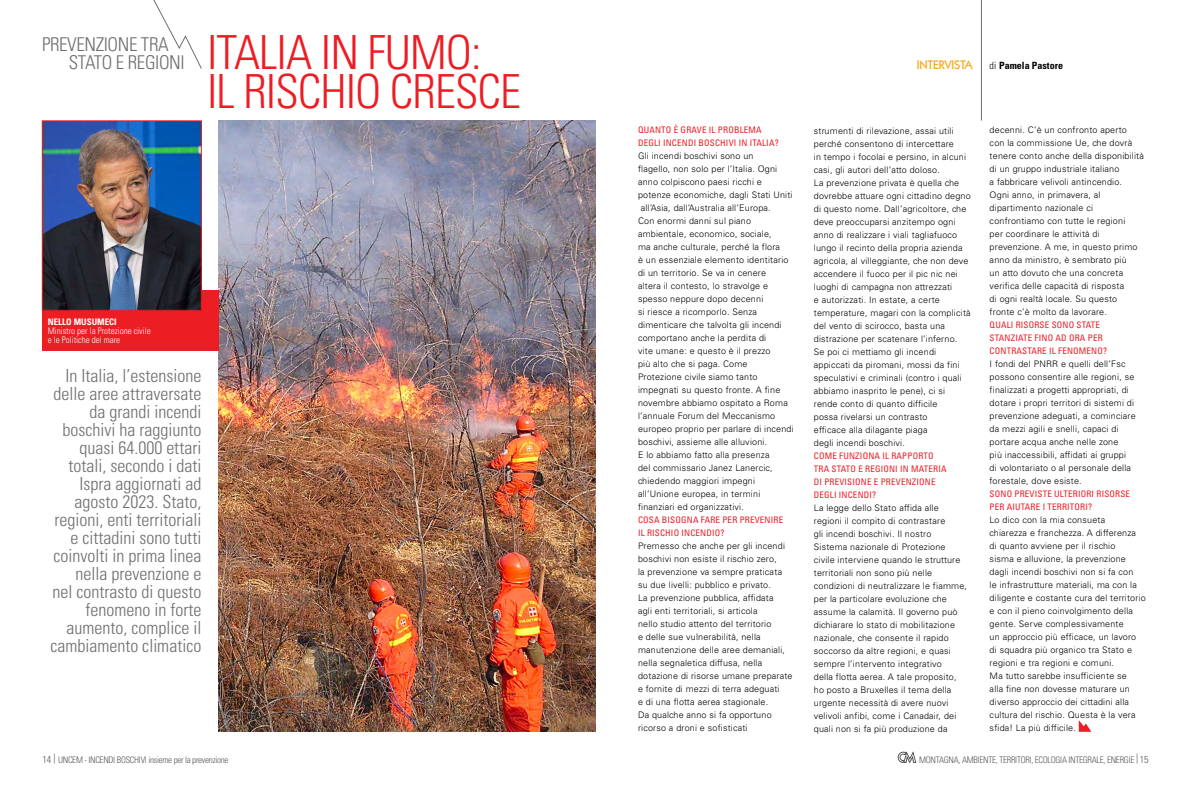
<style>
.page{position:relative;width:1191px;height:794px;background:#fff}
.page>*{position:absolute;margin:0;border:0;box-sizing:border-box;transform-origin:0 0}
.t1{font:300 condensed 47px/39px "Univers";letter-spacing:-.02em;color:#ed1d24}
.t2{font:300 condensed 19px/18px "Univers";letter-spacing:-.02em;color:#6d6e71}
.t3{font:300 condensed 18px/18px "Univers";color:#6d6e71;text-align:right}
.t4{font:500 12.5px "Kabel IT Cby BT";color:#faa61a}
.t5{font:700 condensed 10px "Univers";color:#000}
.t6{font:300 9px/13px "Univers";letter-spacing:.02em;color:#000}
.t7{font:condensed 9px/13px "Univers";letter-spacing:.02em;color:#ed1d24}
.t8{font:300 condensed 9px "Univers";letter-spacing:-.03em;color:#58595b}
.t9{font:300 condensed 9px/9px "Univers";color:#fff}
.t10{font:700 condensed 9px "Univers";color:#fff}
.s1{font-weight:300}
.s2{font-size:10px}
</style>
<div class="page">
<svg style="left:897px;top:751px;width:19px;height:12px"></svg>
<img style="left:218px;top:121px;width:377px;height:611px">
<div style="left:42px;top:290px;width:176px;height:60px;background:#ed1d24"></div>
<img style="left:42px;top:120px;width:160px;height:191px">
<svg style="left:1078px;top:720px;width:13px;height:12px"></svg>
<hr style="left:981px;top:0;width:1px;height:121px;background:#6d6e71">
<svg style="left:153px;top:0;width:49px;height:69px"></svg>
<h2 class="t2" style="left:69px;top:35px;width:117px;text-indent:-27px">PREVENZIONE TRA<br>STATO E REGIONI</h2>
<h1 class="t1" style="left:207px;top:32px;width:315px">ITALIA IN FUMO:<br>IL RISCHIO CRESCE</h1>
<p class="t10" style="left:48px;top:316px;width:70px">NELLO MUSUMECI</p>
<p class="t9" style="left:48px;top:326px;width:104px">Ministro per la Protezione civile e le Politiche del mare</p>
<p class="t3" style="left:50px;top:366px;width:152px">In Italia, l’estensione delle aree attraversate da grandi incendi boschivi ha raggiunto quasi 64.000 ettari totali, secondo i dati<br>Ispra aggiornati ad agosto 2023. Stato, regioni, enti territoriali e cittadini sono tutti coinvolti in prima linea nella prevenzione e<br>nel contrasto di questo fenomeno in forte aumento, complice il cambiamento climatico</p>
<h3 class="t4" style="left:916px;top:56px;width:57px">INTERVISTA</h3>
<p class="t5" style="left:989px;top:59px;width:75px"><span class="s1">di</span> Pamela Pastore</p>
<p class="t7" style="left:638px;top:124px;width:142px">QUANTO È GRAVE IL PROBLEMA<br>DEGLI INCENDI BOSCHIVI IN ITALIA?</p>
<p class="t6" style="left:638px;top:150px;width:157px">Gli incendi boschivi sono un<br>flagello, non solo per l’Italia. Ogni anno colpiscono paesi ricchi e potenze economiche, dagli Stati Uniti all’Asia, dall’Australia all’Europa.<br>Con enormi danni sul piano ambientale, economico, sociale,<br>ma anche culturale, perché la flora<br>è un essenziale elemento identitario di un territorio. Se va in cenere<br>altera il contesto, lo stravolge e spesso neppure dopo decenni<br>si riesce a ricomporlo. Senza dimenticare che talvolta gli incendi comportano anche la perdita di<br>vite umane: e questo è il prezzo<br>più alto che si paga. Come<br>Protezione civile siamo tanto impegnati su questo fronte. A fine novembre abbiamo ospitato a Roma l’annuale Forum del Meccanismo europeo proprio per parlare di incendi boschivi, assieme alle alluvioni.<br>E lo abbiamo fatto alla presenza<br>del commissario Janez Lanercic, chiedendo maggiori impegni all’Unione europea, in termini finanziari ed organizzativi.</p>
<p class="t7" style="left:638px;top:513px;width:147px">COSA BISOGNA FARE PER PREVENIRE<br>IL RISCHIO INCENDIO?</p>
<p class="t6" style="left:638px;top:540px;width:156px">Premesso che anche per gli incendi boschivi non esiste il rischio zero,<br>la prevenzione va sempre praticata su due livelli: pubblico e privato.<br>La prevenzione pubblica, affidata<br>agli enti territoriali, si articola<br>nello studio attento del territorio<br>e delle sue vulnerabilità, nella manutenzione delle aree demaniali, nella segnaletica diffusa, nella dotazione di risorse umane preparate e fornite di mezzi di terra adeguati<br>e di una flotta aerea stagionale.<br>Da qualche anno si fa opportuno ricorso a droni e sofisticati</p>
<p class="t6" style="left:814px;top:124px;width:158px">strumenti di rilevazione, assai utili perché consentono di intercettare<br>in tempo i focolai e persino, in alcuni casi, gli autori dell’atto doloso.<br>La prevenzione privata è quella che dovrebbe attuare ogni cittadino degno di questo nome. Dall’agricoltore, che deve preoccuparsi anzitempo ogni anno di realizzare i viali tagliafuoco lungo il recinto della propria azienda agricola, al villeggiante, che non deve accendere il fuoco per il pic nic nei luoghi di campagna non attrezzati<br>e autorizzati. In estate, a certe temperature, magari con la complicità del vento di scirocco, basta una distrazione per scatenare l’inferno.<br>Se poi ci mettiamo gli incendi appiccati da piromani, mossi da fini speculativi e criminali (contro i quali abbiamo inasprito le pene), ci si rende conto di quanto difficile<br>possa rivelarsi un contrasto<br>efficace alla dilagante piaga<br>degli incendi boschivi.</p>
<p class="t7" style="left:814px;top:449px;width:134px">COME FUNZIONA IL RAPPORTO<br>TRA STATO E REGIONI IN MATERIA<br>DI PREVISIONE E PREVENZIONE<br>DEGLI INCENDI?</p>
<p class="t6" style="left:814px;top:501px;width:155px">La legge dello Stato affida alle regioni il compito di contrastare<br>gli incendi boschivi. Il nostro Sistema nazionale di Protezione civile interviene quando le strutture territoriali non sono più nelle condizioni di neutralizzare le fiamme, per la particolare evoluzione che assume la calamità. Il governo può dichiarare lo stato di mobilitazione nazionale, che consente il rapido soccorso da altre regioni, e quasi sempre l’intervento integrativo<br>della flotta aerea. A tale proposito, ho posto a Bruxelles il tema della urgente necessità di avere nuovi velivoli anfibi, come i Canadair, dei quali non si fa più produzione da</p>
<p class="t6" style="left:989px;top:123px;width:156px">decenni. C’è un confronto aperto con la commissione Ue, che dovrà tenere conto anche della disponibilità di un gruppo industriale italiano<br>a fabbricare velivoli antincendio.<br>Ogni anno, in primavera, al dipartimento nazionale ci confrontiamo con tutte le regioni<br>per coordinare le attività di prevenzione. A me, in questo primo anno da ministro, è sembrato più<br>un atto dovuto che una concreta verifica delle capacità di risposta<br>di ogni realtà locale. Su questo fronte c’è molto da lavorare.</p>
<p class="t7" style="left:989px;top:318px;width:119px">QUALI RISORSE SONO STATE<br>STANZIATE FINO AD ORA PER<br>CONTRASTARE IL FENOMENO?</p>
<p class="t6" style="left:989px;top:357px;width:148px">I fondi del PNRR e quelli dell’Fsc possono consentire alle regioni, se finalizzati a progetti appropriati, di dotare i propri territori di sistemi di prevenzione adeguati, a cominciare da mezzi agili e snelli, capaci di portare acqua anche nelle zone<br>più inaccessibili, affidati ai gruppi<br>di volontariato o al personale della forestale, dove esiste.</p>
<p class="t7" style="left:989px;top:487px;width:142px">SONO PREVISTE ULTERIORI RISORSE<br>PER AIUTARE I TERRITORI?</p>
<p class="t6" style="left:989px;top:513px;width:158px">Lo dico con la mia consueta<br>chiarezza e franchezza. A differenza<br>di quanto avviene per il rischio<br>sisma e alluvione, la prevenzione dagli incendi boschivi non si fa con<br>le infrastrutture materiali, ma con la diligente e costante cura del territorio e con il pieno coinvolgimento della gente. Serve complessivamente<br>un approccio più efficace, un lavoro<br>di squadra più organico tra Stato e regioni e tra regioni e comuni.<br>Ma tutto sarebbe insufficiente se<br>alla fine non dovesse maturare un diverso approccio dei cittadini alla cultura del rischio. Questa è la vera sfida! La più difficile.</p>
<p class="t8" style="left:43px;top:754px;width:187px"><span class="s2">14 </span><sup>|</sup> UNCEM - INCENDI BOSCHIVI insieme per la prevenzione</p>
<p class="t8" style="left:919px;top:754px;width:231px">MONTAGNA, AMBIENTE, TERRITORI, ECOLOGIA INTEGRALE, ENERGIE <sup>|</sup> <span class="s2">15</span></p>
</div>
